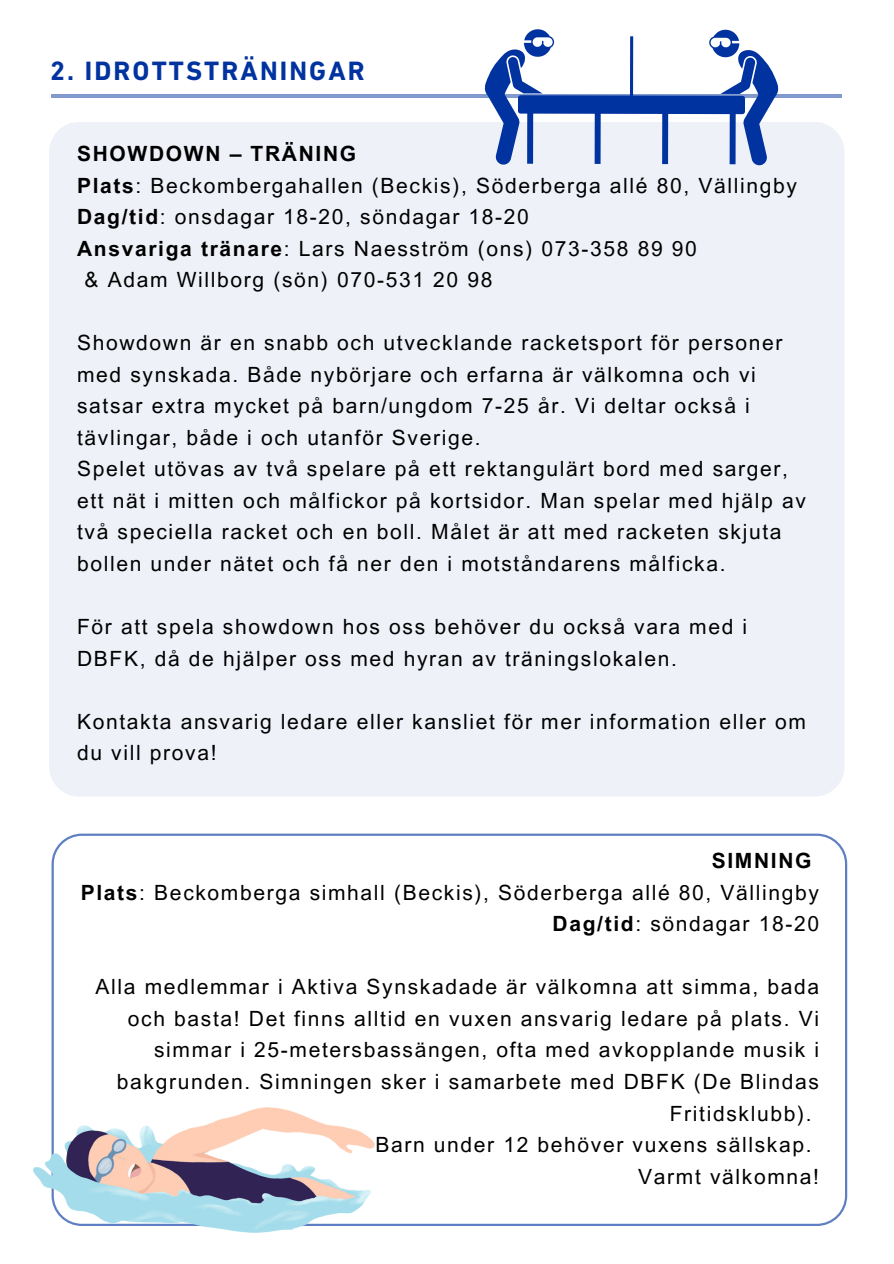
<style>
.page{position:relative;width:894px;height:1264px;background:#fff}
.page>*{position:absolute;margin:0;border:0;box-sizing:border-box;transform-origin:0 0}
.t1{font:700 27px "DIN Next LT Pro";letter-spacing:.08em;color:#0033a0}
.t2{font:21px/31.5px "Arial MT Pro";letter-spacing:.08em;color:#000}
.t3{font:700 21px "Arial MT Pro";letter-spacing:.08em;color:#000}
.s1{font-weight:700}
</style>
<div class="page">
<div style="left:49px;top:122px;width:795px;height:674px;background:#eef1f8;border-radius:30px"></div>
<svg style="left:484px;top:29px;width:294px;height:136px"></svg>
<svg style="left:52px;top:833px;width:795px;height:392px"></svg>
<img style="left:33px;top:1107px;width:341px;height:124px">
<hr style="left:52px;top:94px;width:789px;height:3px;background:#0033a0">
<h1 class="t1" style="left:50px;top:60px;width:316px">2. IDROTTSTRÄNINGAR</h1>
<p class="t3" style="left:77px;top:146px;width:280px">SHOWDOWN – TRÄNING</p>
<p class="t2" style="left:77px;top:172px;width:721px"><span class="s1">Plats</span>: Beckombergahallen (Beckis), Söderberga allé 80, Vällingby</p>
<p class="t2" style="left:77px;top:204px;width:453px"><span class="s1">Dag/tid</span>: onsdagar 18-20, söndagar 18-20</p>
<p class="t2" style="left:77px;top:235px;width:621px"><span class="s1">Ansvariga tränare</span>: Lars Naesström (ons) 073-358 89 90</p>
<p class="t2" style="left:85px;top:267px;width:409px">&amp; Adam Willborg (sön) 070-531 20 98</p>
<p class="t2" style="left:77px;top:330px;width:730px">Showdown är en snabb och utvecklande racketsport för personer med synskada. Både nybörjare och erfarna är välkomna och vi satsar extra mycket på barn/ungdom 7-25 år. Vi deltar också i tävlingar, både i och utanför Sverige.<br>Spelet utövas av två spelare på ett rektangulärt bord med sarger, ett nät i mitten och målfickor på kortsidor. Man spelar med hjälp av två speciella racket och en boll. Målet är att med racketen skjuta bollen under nätet och få ner den i motståndarens målficka.</p>
<p class="t2" style="left:77px;top:613px;width:671px">För att spela showdown hos oss behöver du också vara med i<br>DBFK, då de hjälper oss med hyran av träningslokalen.</p>
<p class="t2" style="left:77px;top:708px;width:730px">Kontakta ansvarig ledare eller kansliet för mer information eller om du vill prova!</p>
<p class="t3" style="left:711px;top:853px;width:101px">SIMNING</p>
<p class="t2" style="left:81px;top:879px;width:739px"><span class="s1">Plats</span>: Beckomberga simhall (Beckis), Söderberga allé 80, Vällingby</p>
<p class="t2" style="left:552px;top:910px;width:268px"><span class="s1">Dag/tid</span>: söndagar 18-20</p>
<p class="t2" style="left:96px;top:973px;width:724px">Alla medlemmar i Aktiva Synskadade är välkomna att simma, bada</p>
<p class="t2" style="left:128px;top:1005px;width:692px">och basta! Det finns alltid en vuxen ansvarig ledare på plats. Vi</p>
<p class="t2" style="left:154px;top:1036px;width:666px">simmar i 25-metersbassängen, ofta med avkopplande musik i</p>
<p class="t2" style="left:117px;top:1068px;width:703px">bakgrunden. Simningen sker i samarbete med DBFK (De Blindas</p>
<p class="t2" style="left:669px;top:1099px;width:143px">Fritidsklubb).</p>
<p class="t2" style="left:375px;top:1131px;width:437px">Barn under 12 behöver vuxens sällskap.</p>
<p class="t2" style="left:638px;top:1162px;width:182px">Varmt välkomna!</p>
</div>
